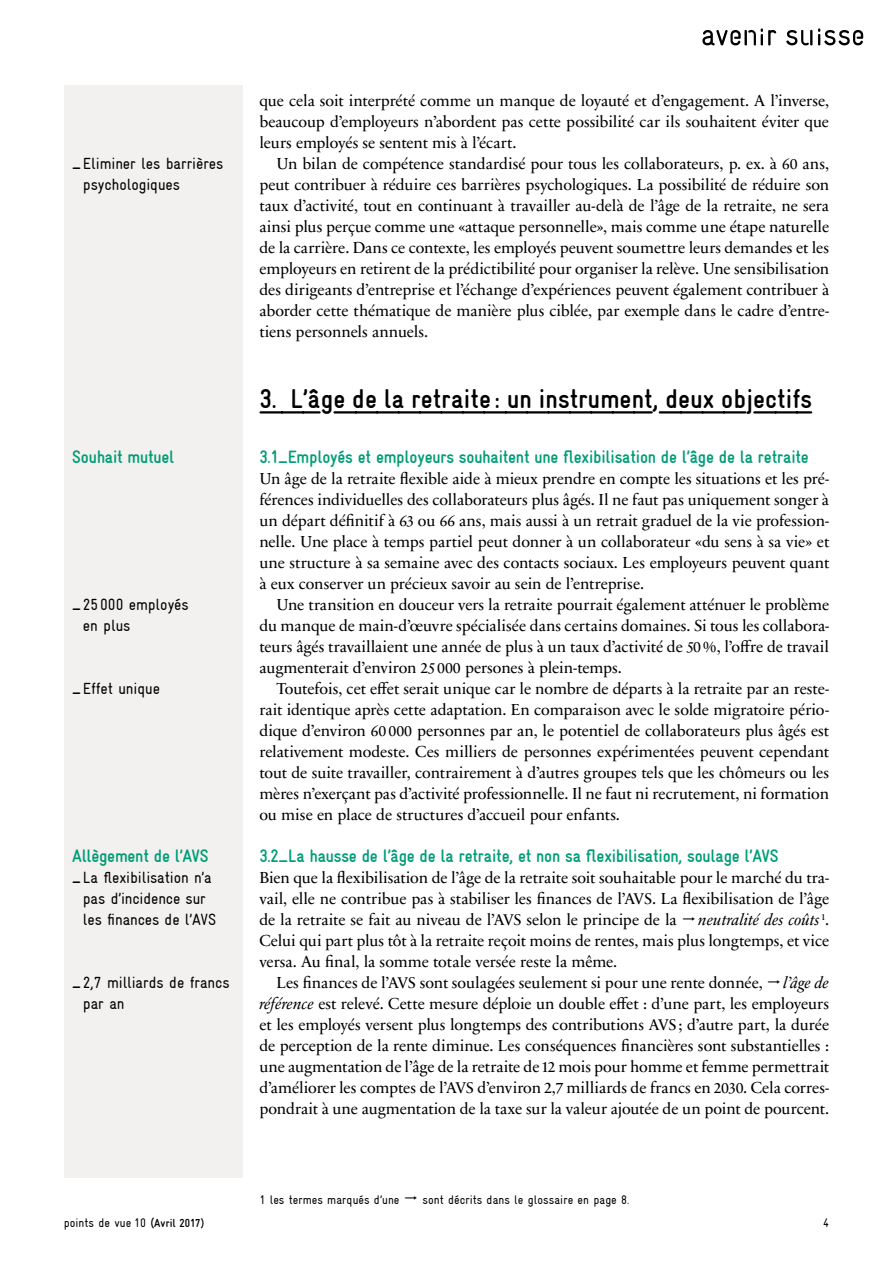
<style>
.page{position:relative;width:893px;height:1263px;background:#fff}
.page>*{position:absolute;margin:0;border:0;box-sizing:border-box;transform-origin:0 0}
.t1{font:700 condensed 27px "Gravur";letter-spacing:.005em;color:#000}
.t2{font:700 condensed 18px "Gravur";letter-spacing:-.01em;color:#009d77}
.t3{font:16.2px/21px "Sabon Next LT Pro";letter-spacing:-.005em;color:#000;text-align:justify}
.t4{font:condensed 16.2px/21px "Gravur";letter-spacing:-.005em;color:#000}
.t5{font:italic 16.2px "Sabon Next LT Pro";color:#000}
.t6{font:condensed 12.3px "Gravur";letter-spacing:.005em;color:#000}
.s1{font-weight:700}
.s2{font-size:15.75px}
.s3{font-style:normal}
.s4{font-style:italic}
.s5{font-weight:700;font-size:11.7px}
</style>
<div class="page">
<svg style="left:702px;top:29px;width:74px;height:16px"></svg>
<svg style="left:786px;top:30px;width:26px;height:15px"></svg>
<svg style="left:818px;top:28px;width:45px;height:17px"></svg>
<div style="left:64px;top:85px;width:178px;height:1092px;background:#f3f1ef"></div>
<svg style="left:260px;top:411px;width:60px;height:2px"></svg>
<svg style="left:334px;top:411px;width:318px;height:2px"></svg>
<svg style="left:660px;top:411px;width:85px;height:2px"></svg>
<svg style="left:754px;top:411px;width:57px;height:2px"></svg>
<p class="t4" style="left:83px;top:153px;width:142px;text-indent:-11px"><span class="s1">_</span>Eliminer les barrières psychologiques</p>
<p class="t2" style="left:72px;top:447px;width:104px">Souhait mutuel</p>
<p class="t4" style="left:83px;top:594px;width:107px;text-indent:-11px"><span class="s1">_</span>25000 employés en plus</p>
<p class="t4" style="left:72px;top:678px;width:89px"><span class="s1">_</span>Effet unique</p>
<p class="t2" style="left:72px;top:846px;width:138px">Allègement de l’AVS</p>
<p class="t4" style="left:83px;top:867px;width:135px;text-indent:-11px"><span class="s1">_</span>La flexibilisation n’a pas d’incidence sur les finances de l’AVS</p>
<p class="t4" style="left:83px;top:972px;width:148px;text-indent:-11px"><span class="s1">_</span>2,7 milliards de francs par an</p>
<p class="t3" style="left:259px;top:89px;width:571px">que cela soit interprété comme un manque de loyauté et d’engagement. A l’inverse, beaucoup d’employeurs n’abordent pas cette possibilité car ils souhaitent éviter que leurs employés se sentent mis à l’écart.</p>
<p class="t3" style="left:259px;top:152px;width:571px;text-indent:17px">Un bilan de compétence standardisé pour tous les collaborateurs, p. ex. à <span class="s2">60</span> ans, peut contribuer à réduire ces barrières psychologiques. La possibilité de réduire son taux d’activité, tout en continuant à travailler au-delà de l’âge de la retraite, ne sera ainsi plus perçue comme une «attaque personnelle», mais comme une étape naturelle de la carrière. Dans ce contexte, les employés peuvent soumettre leurs demandes et les employeurs en retirent de la prédictibilité pour organiser la relève. Une sensibilisation des dirigeants d’entreprise et l’échange d’expériences peuvent également contribuer à aborder cette thématique de manière plus ciblée, par exemple dans le cadre d’entre&shy;tiens personnels annuels.</p>
<h1 class="t1" style="left:259px;top:383px;width:554px">3. L’âge de la retraite : un instrument, deux objectifs</h1>
<p class="t2" style="left:259px;top:447px;width:551px">3.1_Employés et employeurs souhaitent une flexibilisation de l’âge de la retraite</p>
<p class="t3" style="left:259px;top:467px;width:571px">Un âge de la retraite flexible aide à mieux prendre en compte les situations et les pré&shy;férences individuelles des collaborateurs plus âgés. Il ne faut pas uniquement songer à un départ définitif à <span class="s2">63</span> ou <span class="s2">66</span> ans, mais aussi à un retrait graduel de la vie profession&shy;nelle. Une place à temps partiel peut donner à un collaborateur «du sens à sa vie» et une structure à sa semaine avec des contacts sociaux. Les employeurs peuvent quant à eux conserver un précieux savoir au sein de l’entreprise.</p>
<p class="t3" style="left:259px;top:593px;width:571px;text-indent:17px">Une transition en douceur vers la retraite pourrait également atténuer le problème du manque de main-d’œuvre spécialisée dans certains domaines. Si tous les collabora&shy;teurs âgés travaillaient une année de plus à un taux d’activité de <span class="s2">50</span>%, l’offre de travail augmenterait d’environ <span class="s2">25 000</span> persones à plein-temps.</p>
<p class="t3" style="left:259px;top:677px;width:571px;text-indent:17px">Toutefois, cet effet serait unique car le nombre de départs à la retraite par an reste&shy;rait identique après cette adaptation. En comparaison avec le solde migratoire pério&shy;dique d’environ <span class="s2">60 000</span> personnes par an, le potentiel de collaborateurs plus âgés est relativement modeste. Ces milliers de personnes expérimentées peuvent cependant tout de suite travailler, contrairement à d’autres groupes tels que les chômeurs ou les mères n’exerçant pas d’activité professionnelle. Il ne faut ni recrutement, ni formation ou mise en place de structures d’accueil pour enfants.</p>
<p class="t2" style="left:259px;top:846px;width:521px">3.2_La hausse de l’âge de la retraite, et non sa flexibilisation, soulage l’AVS</p>
<p class="t3" style="left:259px;top:866px;width:571px">Bien que la flexibilisation de l’âge de la retraite soit souhaitable pour le marché du tra&shy;vail, elle ne contribue pas à stabiliser les finances de l’<span class="s2">AVS</span>. La flexibilisation de l’âge de la retraite se fait au niveau de l’<span class="s2">AVS</span> selon le principe de la</p>
<p class="t5" style="left:698px;top:907px;width:132px">neutralité des coûts <sup>1</sup><span class="s3">.</span></p>
<p class="t3" style="left:259px;top:929px;width:571px">Celui qui part plus tôt à la retraite reçoit moins de rentes, mais plus longtemps, et vice</p>
<p class="t3" style="left:259px;top:950px;width:359px">versa. Au final, la somme totale versée reste la même.</p>
<p class="t3" style="left:276px;top:971px;width:488px">Les finances de l’<span class="s2">AVS</span> sont soulagées seulement si pour une rente donnée,</p>
<p class="t3" style="left:259px;top:971px;width:571px;text-indent:524px"><span class="s4">l’âge de référence</span> est relevé. Cette mesure déploie un double effet : d’une part, les employeurs et les employés versent plus longtemps des contributions <span class="s2">AVS</span> ; d’autre part, la durée de perception de la rente diminue. Les conséquences financières sont substantielles : une augmentation de l’âge de la retraite de <span class="s2">12</span> mois pour homme et femme permettrait d’améliorer les comptes de l’<span class="s2">AVS</span> d’environ 2,7 milliards de francs en <span class="s2">2030</span>. Cela corres&shy;pondrait à une augmentation de la taxe sur la valeur ajoutée de un point de pourcent.</p>
<p class="t6" style="left:259px;top:1192px;width:142px">1 les termes marqués d’une</p>
<p class="t6" style="left:423px;top:1192px;width:208px">sont décrits dans le glossaire en page 8.</p>
<p class="t6" style="left:64px;top:1216px;width:142px">points de vue 10 <span class="s1">(</span><span class="s5">Avril 2017)</span></p>
<p class="t6" style="left:823px;top:1216px;width:7px">4</p>
</div>
